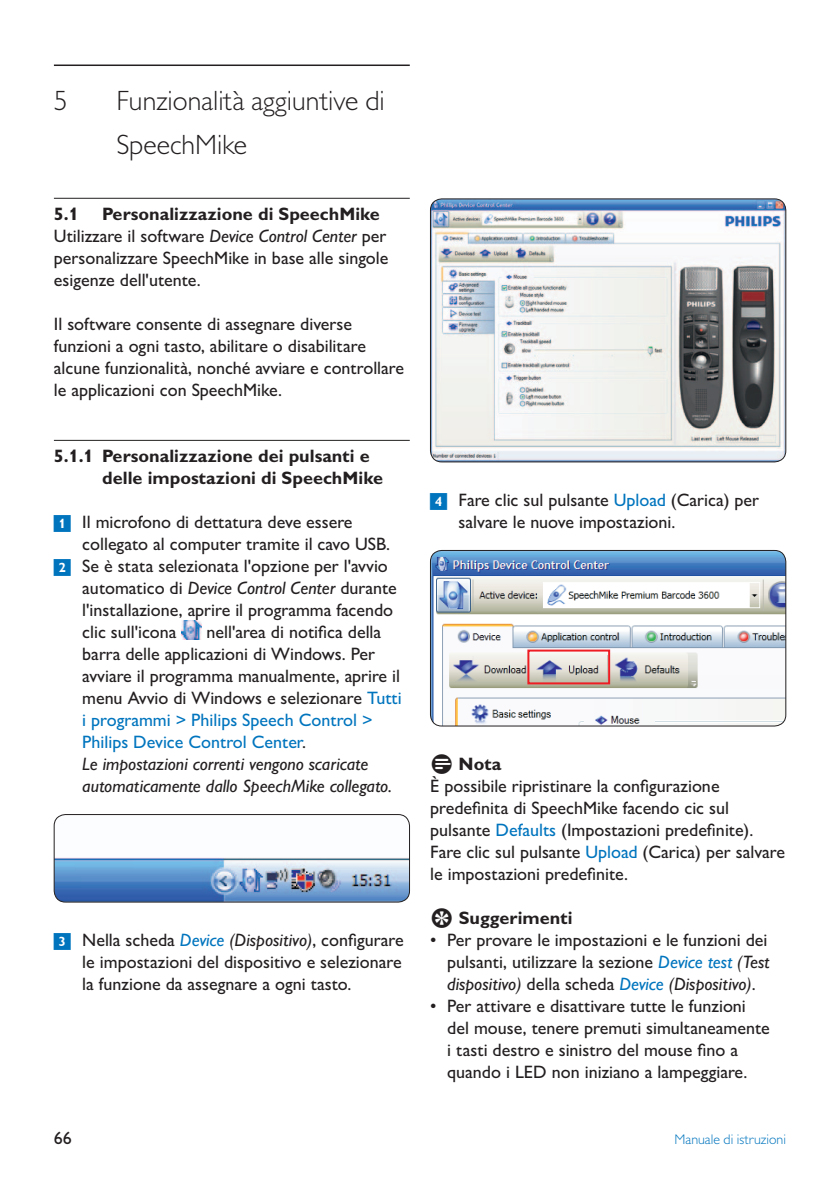
<style>
.page{position:relative;width:840px;height:1191px;background:#fff}
.page>*{position:absolute;margin:0;border:0;box-sizing:border-box;transform-origin:0 0}
.t1{font:300 28px/44px "Gill Sans MT Pro";color:#231f20}
.t2{font:500 18px/22px "Gill Sans MT Pro";color:#231f20}
.t3{font:700 18px/22px "Gill Sans MT Pro";color:#231f20}
.t4{font:300 14px "Gill Sans MT Pro";color:#0075be}
.s1{font-weight:700}
.s2{font-style:italic}
.s3{color:#0075be}
.s4{font-style:italic;color:#0075be}
</style>
<div class="page">
<hr style="left:54px;top:64px;width:355px;height:2px;background:#231f20">
<hr style="left:54px;top:198px;width:355px;height:1px;background:#231f20">
<hr style="left:54px;top:440px;width:355px;height:1px;background:#231f20">
<img style="left:181px;top:620px;width:20px;height:20px">
<img style="left:54px;top:814px;width:355px;height:87px">
<div style="left:54px;top:814px;width:355px;height:88px;border:1px solid #231f20;border-radius:11px"></div>
<img style="left:430px;top:199px;width:355px;height:263px">
<div style="left:430px;top:199px;width:355px;height:263px;border:1px solid #231f20;border-radius:11px"></div>
<img style="left:430px;top:550px;width:355px;height:176px">
<div style="left:430px;top:550px;width:355px;height:176px;border:1px solid #231f20;border-radius:11px"></div>
<div style="left:527px;top:649px;width:82px;height:35px;border:2px solid #ee1d23"></div>
<h1 class="t1" style="left:54px;top:78px;width:15px">5</h1>
<h1 class="t1" style="left:116px;top:78px;width:270px">Funzionalità aggiuntive di<br>SpeechMike</h1>
<p class="t2" style="left:54px;top:203px;width:336px;text-indent:48px"><span class="s1">Personalizzazione di SpeechMike </span>Utilizzare il software <span class="s2">Device Control Center</span> per personalizzare SpeechMike in base alle singole esigenze dell'utente.</p>
<p class="t2" style="left:54px;top:313px;width:351px">Il software consente di assegnare diverse funzioni a ogni tasto, abilitare o disabilitare alcune funzionalità, nonché avviare e controllare le applicazioni con SpeechMike.</p>
<p class="t3" style="left:54px;top:203px;width:26px">5.1</p>
<p class="t3" style="left:102px;top:445px;width:282px;text-indent:-48px">5.1.1 Personalizzazione dei pulsanti e delle impostazioni di SpeechMike</p>
<p class="t2" style="left:82px;top:511px;width:316px">Il microfono di dettatura deve essere collegato al computer tramite il cavo USB.<br>Se è stata selezionata l'opzione per l'avvio automatico di <span class="s2">Device Control Center</span> durante l'installazione, aprire il programma facendo clic sull'icona</p>
<p class="t2" style="left:82px;top:621px;width:321px;text-indent:124px">nell'area di notifica della barra delle applicazioni di Windows. Per avviare il programma manualmente, aprire il menu Avvio di Windows e selezionare <span class="s3">Tutti i programmi &gt; Philips Speech Control &gt; Philips Device Control Center</span>.<br><span class="s2">Le impostazioni correnti vengono scaricate automaticamente dallo SpeechMike collegato.</span></p>
<p class="t2" style="left:82px;top:929px;width:322px;text-align:justify;text-indent:-28px"><span class="s3">✓</span> Nella scheda <span class="s4">Device</span> <span class="s2">(Dispositivo)</span>, configurare le impostazioni del dispositivo e selezionare la funzione da assegnare a ogni tasto.</p>
<p class="t2" style="left:458px;top:489px;width:302px;text-indent:-28px"><span class="s3">✔</span> Fare clic sul pulsante <span class="s3">Upload</span> (Carica) per salvare le nuove impostazioni.</p>
<p class="t3" style="left:458px;top:753px;width:44px">Nota</p>
<p class="t2" style="left:430px;top:775px;width:356px">È possibile ripristinare la configurazione predefinita di SpeechMike facendo cic sul pulsante <span class="s3">Defaults</span> (Impostazioni predefinite).<br>Fare clic sul pulsante <span class="s3">Upload</span> (Carica) per salvare le impostazioni predefinite.</p>
<p class="t3" style="left:458px;top:907px;width:115px">Suggerimenti</p>
<p class="t2" style="left:447px;top:929px;width:323px;text-align:justify;text-indent:-17px">• Per provare le impostazioni e le funzioni dei pulsanti, utilizzare la sezione <span class="s4">Device test</span> <span class="s2">(Test dispositivo)</span> della scheda <span class="s4">Device</span> <span class="s2">(Dispositivo)</span>.</p>
<p class="t2" style="left:447px;top:995px;width:324px;text-indent:-17px">• Per attivare e disattivare tutte le funzioni del mouse, tenere premuti simultaneamente i tasti destro e sinistro del mouse fino a quando i LED non iniziano a lampeggiare.</p>
<p class="t2" style="left:54px;top:1127px;width:20px">66</p>
<p class="t4" style="left:674px;top:1131px;width:113px">Manuale di istruzioni</p>
</div>
